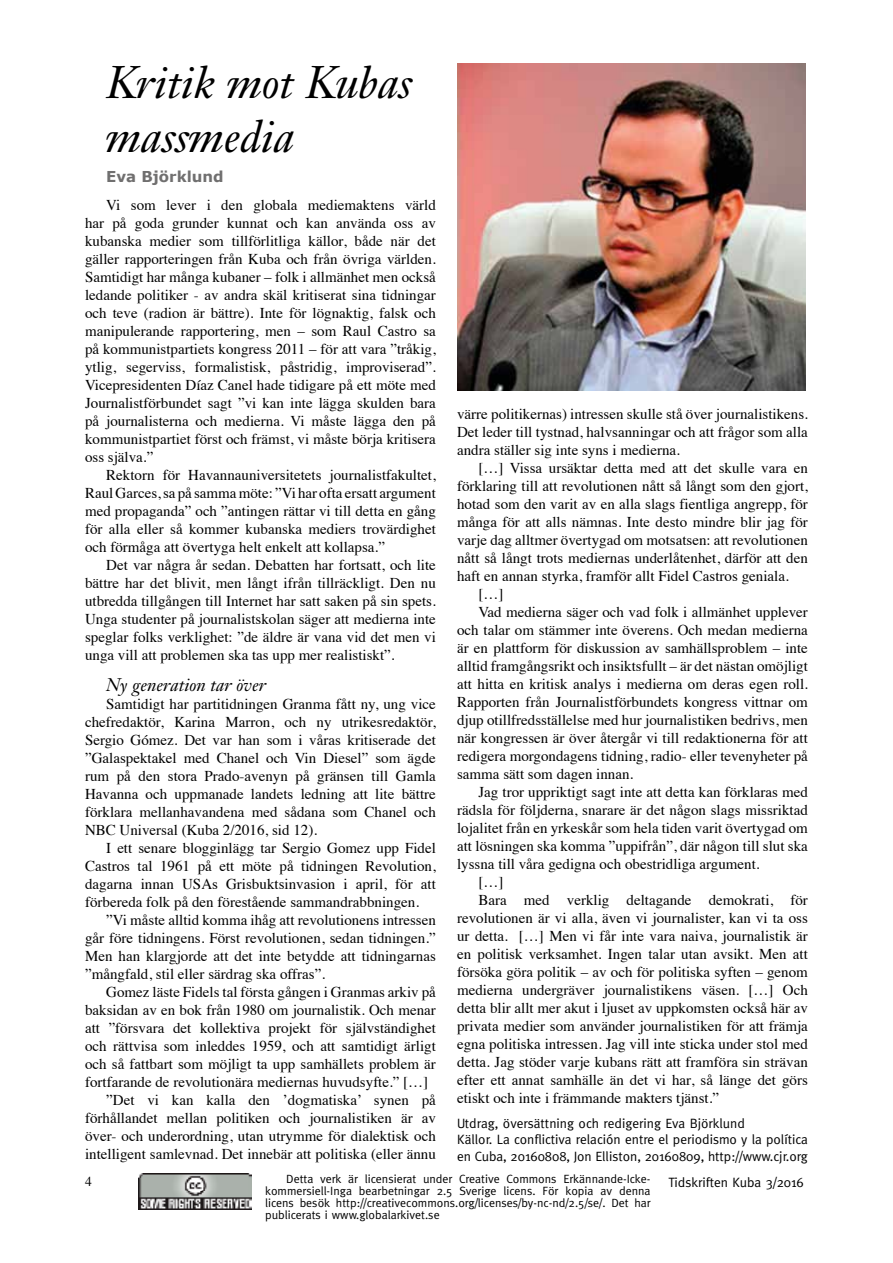
<style>
.page{position:relative;width:893px;height:1263px;background:#fff}
.page>*{position:absolute;margin:0;border:0;box-sizing:border-box;transform-origin:0 0}
.t1{font:italic 45px/54px "Janson Text";color:#000}
.t2{font:italic 18px "Janson Text";color:#000}
.t3{font:15px/18px "Times";color:#000;text-align:justify}
.t4{font:700 15px "Verdana";color:#706f6f}
.t5{font:13.5px/16.2px "Meta";color:#000}
.t6{font:13.5px "Times";color:#000}
.t7{font:12px/12px "Meta";color:#000;text-align:justify}
</style>
<div class="page">
<img style="left:139px;top:1174px;width:112px;height:36px">
<img style="left:457px;top:64px;width:349px;height:326px">
<h1 class="t1" style="left:106px;top:56px;width:307px">Kritik mot Kubas massmedia</h1>
<p class="t4" style="left:106px;top:167px;width:119px">Eva Björklund</p>
<p class="t3" style="left:85px;top:195px;width:352px;text-indent:21px">Vi som lever i den globala mediemaktens värld har på goda grunder kunnat och kan använda oss av kubanska medier som tillförlitliga källor, både när det gäller rapporteringen från Kuba och från övriga världen.<br>Samtidigt har många kubaner – folk i allmänhet men också ledande politiker - av andra skäl kritiserat sina tidningar och teve (radion är bättre). Inte för lögnaktig, falsk och manipulerande rapportering, men – som Raul Castro sa på kommunistpartiets kongress 2011 – för att vara ”tråkig, ytlig, segerviss, formalistisk, påstridig, improviserad”.<br>Vicepresidenten Díaz Canel hade tidigare på ett möte med Journalistförbundet sagt ”vi kan inte lägga skulden bara på journalisterna och medierna. Vi måste lägga den på kommunistpartiet först och främst, vi måste börja kritisera oss själva.”</p>
<p class="t3" style="left:85px;top:465px;width:352px;text-indent:21px">Rektorn för Havannauniversitetets journalistfakultet, Raul Garces, sa på samma möte: ”Vi har ofta ersatt argument med propaganda” och ”antingen rättar vi till detta en gång för alla eller så kommer kubanska mediers trovärdighet och förmåga att övertyga helt enkelt att kollapsa.”</p>
<p class="t3" style="left:85px;top:555px;width:352px;text-indent:21px">Det var några år sedan. Debatten har fortsatt, och lite bättre har det blivit, men långt ifrån tillräckligt. Den nu utbredda tillgången till Internet har satt saken på sin spets.<br>Unga studenter på journalistskolan säger att medierna inte speglar folks verklighet: ”de äldre är vana vid det men vi unga vill att problemen ska tas upp mer realistiskt”.</p>
<p class="t2" style="left:106px;top:674px;width:161px">Ny generation tar över</p>
<p class="t3" style="left:85px;top:694px;width:352px;text-indent:21px">Samtidigt har partitidningen Granma fått ny, ung vice chefredaktör, Karina Marron, och ny utrikesredaktör, Sergio Gómez. Det var han som i våras kritiserade det ”Galaspektakel med Chanel och Vin Diesel” som ägde rum på den stora Prado-avenyn på gränsen till Gamla Havanna och uppmanade landets ledning att lite bättre förklara mellanhavandena med sådana som Chanel och NBC Universal (Kuba 2/2016, sid 12).</p>
<p class="t3" style="left:85px;top:838px;width:352px;text-indent:21px">I ett senare blogginlägg tar Sergio Gomez upp Fidel Castros tal 1961 på ett möte på tidningen Revolution, dagarna innan USAs Grisbuktsinvasion i april, för att förbereda folk på den förestående sammandrabbningen.</p>
<p class="t3" style="left:85px;top:910px;width:352px;text-indent:21px">”Vi måste alltid komma ihåg att revolutionens intressen går före tidningens. Först revolutionen, sedan tidningen.” Men han klargjorde att det inte betydde att tidningarnas ”mångfald, stil eller särdrag ska offras”.</p>
<p class="t3" style="left:106px;top:982px;width:331px">Gomez läste Fidels tal första gången i Granmas arkiv på</p>
<p class="t3" style="left:85px;top:1000px;width:352px">baksidan av en bok från 1980 om journalistik. Och menar</p>
<p class="t3" style="left:85px;top:1018px;width:352px">att ”försvara det kollektiva projekt för självständighet</p>
<p class="t3" style="left:85px;top:1036px;width:352px">och rättvisa som inleddes 1959, och att samtidigt ärligt</p>
<p class="t3" style="left:85px;top:1054px;width:352px">och så fattbart som möjligt ta upp samhällets problem är</p>
<p class="t3" style="left:85px;top:1072px;width:345px">fortfarande de revolutionära mediernas huvudsyfte.” […]</p>
<p class="t3" style="left:106px;top:1090px;width:331px">”Det vi kan kalla den ’dogmatiska’ synen på</p>
<p class="t3" style="left:85px;top:1108px;width:352px">förhållandet mellan politiken och journalistiken är av</p>
<p class="t3" style="left:85px;top:1126px;width:352px">över- och underordning, utan utrymme för dialektisk och</p>
<p class="t3" style="left:85px;top:1144px;width:352px">intelligent samlevnad. Det innebär att politiska (eller ännu</p>
<p class="t3" style="left:457px;top:404px;width:352px">värre politikernas) intressen skulle stå över journalistikens.<br>Det leder till tystnad, halvsanningar och att frågor som alla andra ställer sig inte syns i medierna.</p>
<p class="t3" style="left:478px;top:458px;width:331px">[…] Vissa ursäktar detta med att det skulle vara en</p>
<p class="t3" style="left:457px;top:476px;width:352px">förklaring till att revolutionen nått så långt som den gjort,</p>
<p class="t3" style="left:457px;top:494px;width:352px">hotad som den varit av en alla slags fientliga angrepp, för</p>
<p class="t3" style="left:457px;top:512px;width:352px">många för att alls nämnas. Inte desto mindre blir jag för</p>
<p class="t3" style="left:457px;top:530px;width:352px">varje dag alltmer övertygad om motsatsen: att revolutionen</p>
<p class="t3" style="left:457px;top:548px;width:352px">nått så långt trots mediernas underlåtenhet, därför att den</p>
<p class="t3" style="left:457px;top:566px;width:333px">haft en annan styrka, framför allt Fidel Castros geniala.</p>
<p class="t3" style="left:478px;top:584px;width:26px">[…]</p>
<p class="t3" style="left:478px;top:602px;width:331px">Vad medierna säger och vad folk i allmänhet upplever</p>
<p class="t3" style="left:457px;top:620px;width:352px">och talar om stämmer inte överens. Och medan medierna</p>
<p class="t3" style="left:457px;top:638px;width:352px">är en plattform för diskussion av samhällsproblem – inte</p>
<p class="t3" style="left:457px;top:656px;width:352px">alltid framgångsrikt och insiktsfullt – är det nästan omöjligt</p>
<p class="t3" style="left:457px;top:674px;width:352px">att hitta en kritisk analys i medierna om deras egen roll.</p>
<p class="t3" style="left:457px;top:692px;width:352px">Rapporten från Journalistförbundets kongress vittnar om</p>
<p class="t3" style="left:457px;top:710px;width:352px">djup otillfredsställelse med hur journalistiken bedrivs, men</p>
<p class="t3" style="left:457px;top:728px;width:352px">när kongressen är över återgår vi till redaktionerna för att</p>
<p class="t3" style="left:457px;top:746px;width:352px">redigera morgondagens tidning, radio- eller tevenyheter på</p>
<p class="t3" style="left:457px;top:764px;width:178px">samma sätt som dagen innan.</p>
<p class="t3" style="left:478px;top:782px;width:331px">Jag tror uppriktigt sagt inte att detta kan förklaras med</p>
<p class="t3" style="left:457px;top:800px;width:352px">rädsla för följderna, snarare är det någon slags missriktad</p>
<p class="t3" style="left:457px;top:818px;width:352px">lojalitet från en yrkeskår som hela tiden varit övertygad om</p>
<p class="t3" style="left:457px;top:836px;width:352px">att lösningen ska komma ”uppifrån”, där någon till slut ska</p>
<p class="t3" style="left:457px;top:854px;width:304px">lyssna till våra gedigna och obestridliga argument.</p>
<p class="t3" style="left:478px;top:872px;width:26px">[…]</p>
<p class="t3" style="left:478px;top:890px;width:331px">Bara med verklig deltagande demokrati, för</p>
<p class="t3" style="left:457px;top:908px;width:352px">revolutionen är vi alla, även vi journalister, kan vi ta oss</p>
<p class="t3" style="left:457px;top:926px;width:352px">ur detta. […] Men vi får inte vara naiva, journalistik är</p>
<p class="t3" style="left:457px;top:944px;width:352px">en politisk verksamhet. Ingen talar utan avsikt. Men att</p>
<p class="t3" style="left:457px;top:962px;width:352px">försöka göra politik – av och för politiska syften – genom</p>
<p class="t3" style="left:457px;top:980px;width:352px">medierna undergräver journalistikens väsen. […] Och</p>
<p class="t3" style="left:457px;top:998px;width:352px">detta blir allt mer akut i ljuset av uppkomsten också här av</p>
<p class="t3" style="left:457px;top:1016px;width:352px">privata medier som använder journalistiken för att främja</p>
<p class="t3" style="left:457px;top:1034px;width:352px">egna politiska intressen. Jag vill inte sticka under stol med</p>
<p class="t3" style="left:457px;top:1052px;width:352px">detta. Jag stöder varje kubans rätt att framföra sin strävan</p>
<p class="t3" style="left:457px;top:1070px;width:352px">efter ett annat samhälle än det vi har, så länge det görs</p>
<p class="t3" style="left:457px;top:1088px;width:264px">etiskt och inte i främmande makters tjänst.”</p>
<p class="t5" style="left:457px;top:1115px;width:352px">Utdrag, översättning och redigering Eva Björklund<br>Källor. La conflictiva relación entre el periodismo y la política en Cuba, 20160808, Jon Elliston, 20160809, http://www.cjr.org</p>
<p class="t7" style="left:265px;top:1173px;width:387px;text-indent:21px">Detta verk är licensierat under Creative Commons Erkännande-Icke&shy;kommersiell-Inga bearbetningar 2.5 Sverige licens. För kopia av denna licens besök http://creativecommons.org/licenses/by-nc-nd/2.5/se/. Det har publicerats i www.globalarkivet.se</p>
<p class="t6" style="left:85px;top:1169px;width:8px">4</p>
<p class="t5" style="left:668px;top:1174px;width:137px">Tidskriften Kuba 3/2016</p>
</div>
